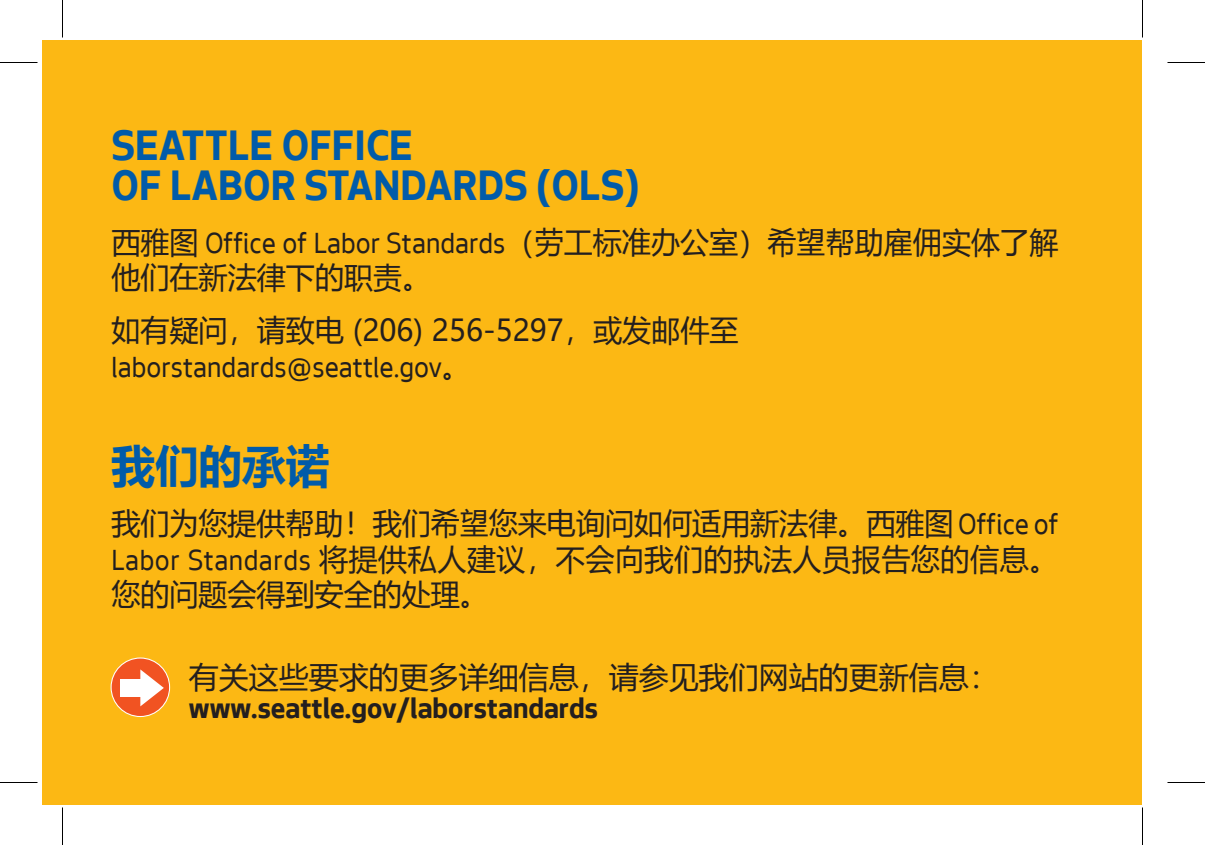
<style>
.page{position:relative;width:1205px;height:845px;background:#fff}
.page>*{position:absolute;margin:0;border:0;box-sizing:border-box;transform-origin:0 0}
.t1{font:700 45px/40px "Seattle Text";color:#015ba9}
.t2{font:700 45px "Microsoft Ya Hei";color:#015ba9}
.t3{font:30px/35.5px "Microsoft Ya Hei";color:#231f20}
.t4{font:700 30px "Seattle Text";color:#231f20}
.t5{font:30px "Seattle Text";color:#231f20}
.s1{font-family:"Seattle Text"}
.s2{font-family:"Microsoft Ya Hei"}
</style>
<div class="page">
<div style="left:42px;top:40px;width:1100px;height:765px;background:#fcb814"></div>
<div style="left:111px;top:658px;width:59px;height:59px;background:#f15322;border-radius:50%"></div>
<div style="left:111px;top:658px;width:59px;height:59px;border:1px solid #fff;border-radius:50%"></div>
<div style="left:120px;top:679px;width:25px;height:18px;background:#fff"></div>
<svg style="left:140px;top:669px;width:24px;height:37px"></svg>
<hr style="left:0;top:62px;width:38px;height:1px;background:#000">
<hr style="left:1168px;top:62px;width:37px;height:1px;background:#000">
<hr style="left:0;top:782px;width:38px;height:1px;background:#000">
<hr style="left:1168px;top:782px;width:37px;height:1px;background:#000">
<hr style="left:62px;top:0;width:1px;height:38px;background:#000">
<hr style="left:62px;top:808px;width:1px;height:37px;background:#000">
<hr style="left:1142px;top:0;width:1px;height:38px;background:#000">
<hr style="left:1142px;top:808px;width:1px;height:37px;background:#000">
<h1 class="t1" style="left:111px;top:123px;width:530px">SEATTLE OFFICE<br>OF LABOR STANDARDS (OLS)</h1>
<p class="t3" style="left:111px;top:223px;width:949px">西雅图 <span class="s1">Office of Labor Standards</span>（劳工标准办公室）希望帮助雇佣实体了解他们在新法律下的职责。</p>
<p class="t3" style="left:111px;top:312px;width:629px">如有疑问，请致电 (206) 256-5297，或发邮件至</p>
<p class="t5" style="left:111px;top:347px;width:361px">laborstandards@seattle.gov<span class="s2">。</span></p>
<h1 class="t2" style="left:111px;top:434px;width:220px">我们的承诺</h1>
<p class="t3" style="left:111px;top:505px;width:949px;text-align:justify">我们为您提供帮助！我们希望您来电询问如何适用新法律。西雅图 <span class="s1">Office of Labor Standards</span> 将提供私人建议，不会向我们的执法人员报告您的信息。您的问题会得到安全的处理。</p>
<p class="t3" style="left:189px;top:659px;width:811px">有关这些要求的更多详细信息，请参见我们网站的更新信息：</p>
<p class="t4" style="left:189px;top:688px;width:411px">www.seattle.gov/laborstandards</p>
</div>
